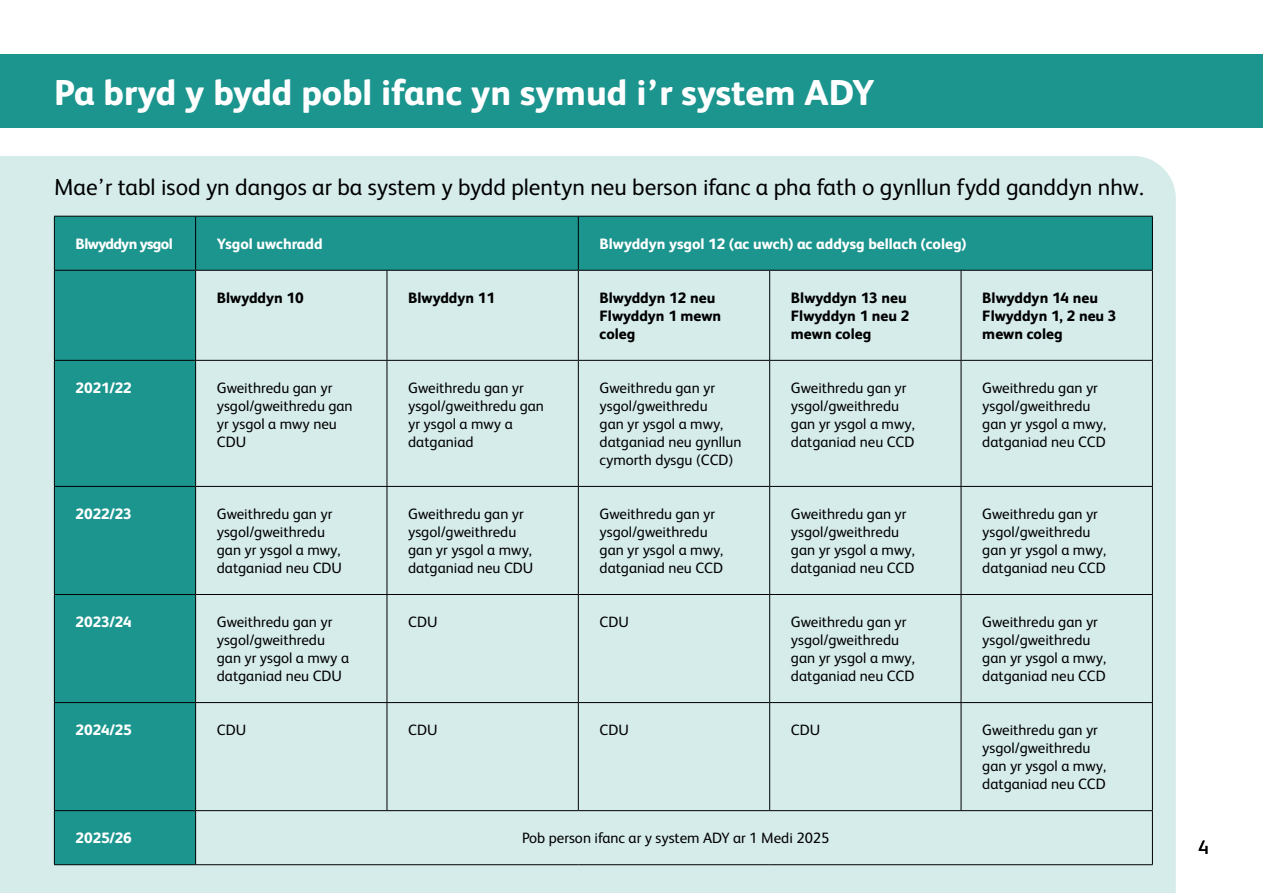
<style>
.page{position:relative;width:1263px;height:893px;background:#fff}
.page>*{position:absolute;margin:0;border:0;box-sizing:border-box;transform-origin:0 0}
.t1{font:800 36px "FS Albert";color:#fff}
.t2{font:23.25px "FS Albert";color:#000}
.t3{font:19.5px "FS Albert";color:#000}
.t4{font:15px/18px "FS Albert";color:#000}
.t5{font:800 15px/18px "FS Albert";color:#000}
.t6{font:800 15px "FS Albert";color:#fff}
.t7{font:800 15px "FS Albert";letter-spacing:-.04em;color:#fff}
</style>
<div class="page">
<div style="left:0;top:156px;width:1176px;height:737px;background:#d6eceb"></div>
<div style="left:0;top:54px;width:1263px;height:74px;background:#1c958e"></div>
<div style="left:55px;top:217px;width:1097px;height:53px;background:#1c958e"></div>
<div style="left:55px;top:271px;width:140px;height:593px;background:#1c958e"></div>
<hr style="left:54px;top:271px;width:1px;height:89px;background:#000">
<hr style="left:195px;top:271px;width:1px;height:89px;background:#000">
<hr style="left:387px;top:271px;width:1px;height:89px;background:#000">
<hr style="left:578px;top:271px;width:1px;height:89px;background:#000">
<hr style="left:769px;top:271px;width:1px;height:89px;background:#000">
<hr style="left:961px;top:271px;width:1px;height:89px;background:#000">
<hr style="left:1152px;top:271px;width:1px;height:89px;background:#000">
<hr style="left:54px;top:360px;width:142px;height:1px;background:#000">
<hr style="left:54px;top:361px;width:1px;height:125px;background:#000">
<hr style="left:196px;top:360px;width:191px;height:1px;background:#000">
<hr style="left:195px;top:361px;width:1px;height:125px;background:#000">
<hr style="left:387px;top:360px;width:191px;height:1px;background:#000">
<hr style="left:387px;top:361px;width:1px;height:125px;background:#000">
<hr style="left:578px;top:360px;width:192px;height:1px;background:#000">
<hr style="left:578px;top:361px;width:1px;height:125px;background:#000">
<hr style="left:770px;top:360px;width:191px;height:1px;background:#000">
<hr style="left:769px;top:361px;width:1px;height:125px;background:#000">
<hr style="left:961px;top:360px;width:192px;height:1px;background:#000">
<hr style="left:961px;top:361px;width:1px;height:125px;background:#000">
<hr style="left:1152px;top:361px;width:1px;height:125px;background:#000">
<hr style="left:54px;top:486px;width:142px;height:1px;background:#000">
<hr style="left:54px;top:487px;width:1px;height:107px;background:#000">
<hr style="left:196px;top:486px;width:191px;height:1px;background:#000">
<hr style="left:195px;top:487px;width:1px;height:107px;background:#000">
<hr style="left:387px;top:486px;width:191px;height:1px;background:#000">
<hr style="left:387px;top:487px;width:1px;height:107px;background:#000">
<hr style="left:578px;top:486px;width:192px;height:1px;background:#000">
<hr style="left:578px;top:487px;width:1px;height:107px;background:#000">
<hr style="left:770px;top:486px;width:191px;height:1px;background:#000">
<hr style="left:769px;top:487px;width:1px;height:107px;background:#000">
<hr style="left:961px;top:486px;width:192px;height:1px;background:#000">
<hr style="left:961px;top:487px;width:1px;height:107px;background:#000">
<hr style="left:1152px;top:487px;width:1px;height:107px;background:#000">
<hr style="left:54px;top:594px;width:142px;height:1px;background:#000">
<hr style="left:54px;top:595px;width:1px;height:107px;background:#000">
<hr style="left:196px;top:594px;width:191px;height:1px;background:#000">
<hr style="left:195px;top:595px;width:1px;height:107px;background:#000">
<hr style="left:387px;top:594px;width:191px;height:1px;background:#000">
<hr style="left:387px;top:595px;width:1px;height:107px;background:#000">
<hr style="left:578px;top:594px;width:192px;height:1px;background:#000">
<hr style="left:578px;top:595px;width:1px;height:107px;background:#000">
<hr style="left:770px;top:594px;width:191px;height:1px;background:#000">
<hr style="left:769px;top:595px;width:1px;height:107px;background:#000">
<hr style="left:961px;top:594px;width:192px;height:1px;background:#000">
<hr style="left:961px;top:595px;width:1px;height:107px;background:#000">
<hr style="left:1152px;top:595px;width:1px;height:107px;background:#000">
<hr style="left:54px;top:702px;width:142px;height:1px;background:#000">
<hr style="left:54px;top:703px;width:1px;height:107px;background:#000">
<hr style="left:196px;top:702px;width:191px;height:1px;background:#000">
<hr style="left:195px;top:703px;width:1px;height:107px;background:#000">
<hr style="left:387px;top:702px;width:191px;height:1px;background:#000">
<hr style="left:387px;top:703px;width:1px;height:107px;background:#000">
<hr style="left:578px;top:702px;width:192px;height:1px;background:#000">
<hr style="left:578px;top:703px;width:1px;height:107px;background:#000">
<hr style="left:770px;top:702px;width:191px;height:1px;background:#000">
<hr style="left:769px;top:703px;width:1px;height:107px;background:#000">
<hr style="left:961px;top:702px;width:192px;height:1px;background:#000">
<hr style="left:961px;top:703px;width:1px;height:107px;background:#000">
<hr style="left:1152px;top:703px;width:1px;height:107px;background:#000">
<hr style="left:54px;top:810px;width:142px;height:1px;background:#000">
<hr style="left:54px;top:811px;width:1px;height:53px;background:#000">
<hr style="left:196px;top:810px;width:191px;height:1px;background:#000">
<hr style="left:195px;top:811px;width:1px;height:53px;background:#000">
<hr style="left:387px;top:810px;width:191px;height:1px;background:#000">
<hr style="left:578px;top:810px;width:192px;height:1px;background:#000">
<hr style="left:770px;top:810px;width:191px;height:1px;background:#000">
<hr style="left:961px;top:810px;width:192px;height:1px;background:#000">
<hr style="left:1152px;top:811px;width:1px;height:53px;background:#000">
<hr style="left:54px;top:864px;width:142px;height:1px;background:#000">
<hr style="left:196px;top:864px;width:191px;height:1px;background:#000">
<hr style="left:387px;top:864px;width:191px;height:1px;background:#000">
<hr style="left:578px;top:864px;width:192px;height:1px;background:#000">
<hr style="left:770px;top:864px;width:191px;height:1px;background:#000">
<hr style="left:961px;top:864px;width:192px;height:1px;background:#000">
<hr style="left:54px;top:217px;width:1px;height:53px;background:#000">
<hr style="left:54px;top:216px;width:142px;height:1px;background:#000">
<hr style="left:196px;top:216px;width:191px;height:1px;background:#000">
<hr style="left:387px;top:216px;width:191px;height:1px;background:#000">
<hr style="left:578px;top:216px;width:192px;height:1px;background:#000">
<hr style="left:770px;top:216px;width:191px;height:1px;background:#000">
<hr style="left:961px;top:216px;width:192px;height:1px;background:#000">
<hr style="left:195px;top:217px;width:1px;height:53px;background:#000">
<hr style="left:578px;top:217px;width:1px;height:53px;background:#000">
<hr style="left:1152px;top:217px;width:1px;height:53px;background:#000">
<hr style="left:54px;top:270px;width:142px;height:1px;background:#000">
<hr style="left:196px;top:270px;width:191px;height:1px;background:#000">
<hr style="left:387px;top:270px;width:191px;height:1px;background:#000">
<hr style="left:578px;top:270px;width:192px;height:1px;background:#000">
<hr style="left:770px;top:270px;width:191px;height:1px;background:#000">
<hr style="left:961px;top:270px;width:192px;height:1px;background:#000">
<p class="t1" style="left:54px;top:72px;width:822px">Pa bryd y bydd pobl ifanc yn symud i’r system ADY</p>
<p class="t2" style="left:54px;top:174px;width:1091px">Mae’r tabl isod yn dangos ar ba system y bydd plentyn neu berson ifanc a pha fath o gynllun fydd ganddyn nhw.</p>
<p class="t7" style="left:76px;top:235px;width:99px">Blwyddyn ysgol</p>
<p class="t6" style="left:217px;top:235px;width:107px">Ysgol uwchradd</p>
<p class="t6" style="left:600px;top:235px;width:368px">Blwyddyn ysgol 12 (ac uwch) ac addysg bellach (coleg)</p>
<p class="t5" style="left:217px;top:289px;width:88px">Blwyddyn 10</p>
<p class="t5" style="left:408px;top:289px;width:88px">Blwyddyn 11</p>
<p class="t5" style="left:600px;top:289px;width:123px">Blwyddyn 12 neu<br>Flwyddyn 1 mewn coleg</p>
<p class="t5" style="left:791px;top:289px;width:120px">Blwyddyn 13 neu<br>Flwyddyn 1 neu 2 mewn coleg</p>
<p class="t5" style="left:982px;top:289px;width:136px">Blwyddyn 14 neu<br>Flwyddyn 1, 2 neu 3 mewn coleg</p>
<p class="t6" style="left:76px;top:379px;width:58px">2021/22</p>
<p class="t4" style="left:217px;top:379px;width:137px">Gweithredu gan yr ysgol/gweithredu gan yr ysgol a mwy neu<br>CDU</p>
<p class="t4" style="left:408px;top:379px;width:137px">Gweithredu gan yr ysgol/gweithredu gan yr ysgol a mwy a datganiad</p>
<p class="t4" style="left:600px;top:379px;width:143px">Gweithredu gan yr ysgol/gweithredu<br>gan yr ysgol a mwy, datganiad neu gynllun cymorth dysgu (CCD)</p>
<p class="t4" style="left:791px;top:379px;width:125px">Gweithredu gan yr ysgol/gweithredu gan yr ysgol a mwy, datganiad neu CCD</p>
<p class="t4" style="left:982px;top:379px;width:125px">Gweithredu gan yr ysgol/gweithredu gan yr ysgol a mwy, datganiad neu CCD</p>
<p class="t6" style="left:76px;top:505px;width:58px">2022/23</p>
<p class="t4" style="left:217px;top:505px;width:127px">Gweithredu gan yr ysgol/gweithredu gan yr ysgol a mwy, datganiad neu CDU</p>
<p class="t4" style="left:408px;top:505px;width:127px">Gweithredu gan yr ysgol/gweithredu gan yr ysgol a mwy, datganiad neu CDU</p>
<p class="t4" style="left:600px;top:505px;width:125px">Gweithredu gan yr ysgol/gweithredu gan yr ysgol a mwy, datganiad neu CCD</p>
<p class="t4" style="left:791px;top:505px;width:125px">Gweithredu gan yr ysgol/gweithredu gan yr ysgol a mwy, datganiad neu CCD</p>
<p class="t4" style="left:982px;top:505px;width:125px">Gweithredu gan yr ysgol/gweithredu gan yr ysgol a mwy, datganiad neu CCD</p>
<p class="t6" style="left:76px;top:613px;width:58px">2023/24</p>
<p class="t4" style="left:217px;top:613px;width:134px">Gweithredu gan yr ysgol/gweithredu gan yr ysgol a mwy a datganiad neu CDU</p>
<p class="t4" style="left:408px;top:613px;width:31px">CDU</p>
<p class="t4" style="left:600px;top:613px;width:31px">CDU</p>
<p class="t4" style="left:791px;top:613px;width:125px">Gweithredu gan yr ysgol/gweithredu gan yr ysgol a mwy, datganiad neu CCD</p>
<p class="t4" style="left:982px;top:613px;width:125px">Gweithredu gan yr ysgol/gweithredu gan yr ysgol a mwy, datganiad neu CCD</p>
<p class="t6" style="left:76px;top:721px;width:58px">2024/25</p>
<p class="t4" style="left:217px;top:721px;width:31px">CDU</p>
<p class="t4" style="left:408px;top:721px;width:31px">CDU</p>
<p class="t4" style="left:600px;top:721px;width:31px">CDU</p>
<p class="t4" style="left:791px;top:721px;width:31px">CDU</p>
<p class="t4" style="left:982px;top:721px;width:125px">Gweithredu gan yr ysgol/gweithredu gan yr ysgol a mwy, datganiad neu CCD</p>
<p class="t6" style="left:76px;top:829px;width:58px">2025/26</p>
<p class="t4" style="left:522px;top:829px;width:309px">Pob person ifanc ar y system ADY ar 1 Medi 2025</p>
<p class="t3" style="left:1198px;top:836px;width:12px">4</p>
</div>
